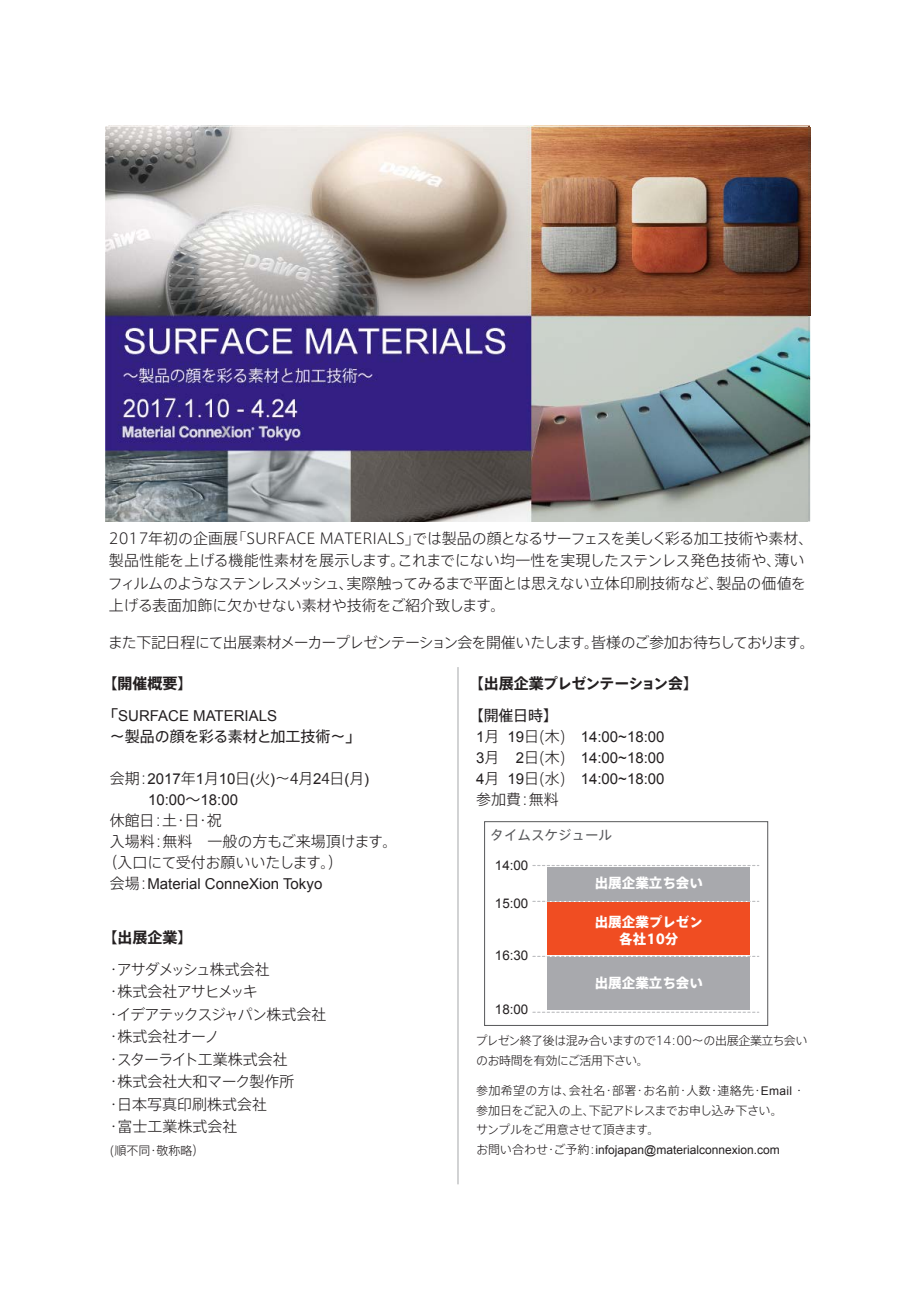
<style>
.page{position:relative;width:919px;height:1289px;background:#fff}
.page>*{position:absolute;margin:0;border:0;box-sizing:border-box;transform-origin:0 0}
.t1{font:300 15px/22.5px "Axis Std";letter-spacing:-.02em;color:#231f20}
.t2{font:15px/21px "Arial";color:#231f20}
.t3{font:300 15px/22.5px "Axis Std";color:#231f20}
.t4{font:300 15px "Axis Std";letter-spacing:-.07em;color:#231f20}
.t5{font:15px "Axis Std";letter-spacing:-.005em;color:#231f20}
.t6{font:700 15px "Axis Std";letter-spacing:-.05em;color:#231f20}
.t7{font:700 15px "Axis Std";letter-spacing:-.01em;color:#231f20}
.t8{font:800 13.5px/16.2px "Axis Std";color:#fff;text-align:center}
.t9{font:13.5px "Axis Std";color:#57585a}
.t10{font:13.35px "Arial";color:#231f20}
.t11{font:300 12px/19.5px "Axis Std";letter-spacing:-.005em;color:#231f20}
.t12{font:300 12px/19.5px "Axis Std";letter-spacing:-.03em;color:#231f20}
.t13{font:12px "Arial";color:#231f20}
.s1{font-family:"Axis Std";font-weight:700}
.s2{font-weight:700}
.s3{font-family:"Axis Std";font-weight:300}
.s4{font-family:"Koz Go Pr 6 N"}
.s5{font-family:"Arial";font-weight:400}
</style>
<div class="page">
<hr style="left:457px;top:667px;width:1px;height:517px;background:#a5a7a9">
<svg style="left:533px;top:1011px;width:225px;height:1px"></svg>
<svg style="left:533px;top:900px;width:225px;height:1px"></svg>
<svg style="left:533px;top:955px;width:222px;height:1px"></svg>
<svg style="left:533px;top:865px;width:225px;height:1px"></svg>
<div style="left:547px;top:902px;width:203px;height:53px;background:#f04d22"></div>
<div style="left:484px;top:821px;width:283px;height:204px;border:1px solid #57585a"></div>
<div style="left:547px;top:957px;width:203px;height:53px;background:#a8a9ad"></div>
<div style="left:547px;top:866px;width:203px;height:34px;background:#a8a9ad"></div>
<img style="left:106px;top:127px;width:701px;height:394px">
<p class="t1" style="left:108px;top:526px;width:707px">2017年初の企画展「SURFACE MATERIALS」では製品の顔となるサーフェスを美しく彩る加工技術や素材、製品性能を上げる機能性素材を展示します。これまでにない均一性を実現したステンレス発色技術や、薄いフィルムのようなステンレスメッシュ、実際触ってみるまで平面とは思えない立体印刷技術など、製品の価値を上げる表面加飾に欠かせない素材や技術をご紹介致します。</p>
<p class="t4" style="left:108px;top:630px;width:708px">また下記日程にて出展素材メーカープレゼンテーション会を開催いたします。皆様のご参加お待ちしております。</p>
<p class="t7" style="left:102px;top:672px;width:91px">【開催概要】</p>
<p class="t2" style="left:103px;top:705px;width:175px"><span class="s1">「</span>SURFACE MATERIALS</p>
<p class="t5" style="left:110px;top:725px;width:252px">～製品の顔を彩る素材と加工技術～<span class="s2">」</span></p>
<p class="t2" style="left:110px;top:768px;width:261px"><span class="s3">会期：</span>2017<span class="s3">年</span>1<span class="s3">月</span>10<span class="s3">日</span>(<span class="s3">火</span>)<span class="s3">～</span><span class="s4">4</span><span class="s3">月</span>2<span class="s4">4</span><span class="s3">日</span>(<span class="s3">月</span>)<span class="s3">　　</span> 10:00<span class="s4">～</span>18:00</p>
<p class="t1" style="left:110px;top:808px;width:113px">休館日：土・日・祝</p>
<p class="t3" style="left:110px;top:829px;width:289px">入場料：無料　一般の方もご来場頂けます。</p>
<p class="t1" style="left:102px;top:850px;width:242px">（入口にて受付お願いいたします。）</p>
<p class="t2" style="left:110px;top:873px;width:214px"><span class="s3">会場：</span>Material ConneXion Tokyo</p>
<p class="t7" style="left:102px;top:925px;width:92px">【出展企業】</p>
<p class="t3" style="left:106px;top:957px;width:222px">・アサダメッシュ株式会社<br>・株式会社アサヒメッキ<br>・イデアテックスジャパン株式会社・株式会社オーノ<br>・スターライト工業株式会社<br>・株式会社大和マーク製作所<br>・日本写真印刷株式会社<br>・富士工業株式会社</p>
<p class="t12" style="left:110px;top:1139px;width:96px">(順不同・敬称略）</p>
<p class="t6" style="left:468px;top:672px;width:231px">【出展企業プレゼンテーション会】</p>
<p class="t5" style="left:468px;top:704px;width:91px">【開催日時】</p>
<p class="t2" style="left:476px;top:726px;width:190px;text-align:justify">1<span class="s3">月</span> 19<span class="s3">日(木)</span> 14:00~18:00<br>3<span class="s3">月</span> 2<span class="s3">日(木)</span> 14:00~18:00<br>4<span class="s3">月</span> 19<span class="s3">日(水)</span> 14:00~18:00</p>
<p class="t1" style="left:476px;top:787px;width:84px">参加費：無料</p>
<p class="t9" style="left:490px;top:824px;width:123px">タイムスケジュール</p>
<p class="t10" style="left:495px;top:856px;width:35px">14:00</p>
<p class="t10" style="left:495px;top:894px;width:35px">15:00</p>
<p class="t8" style="left:594px;top:873px;width:110px">出展企業立ち会い</p>
<p class="t10" style="left:495px;top:946px;width:35px">16:30</p>
<p class="t10" style="left:495px;top:1000px;width:35px">18:00</p>
<p class="t8" style="left:594px;top:913px;width:110px">出展企業プレゼン各社10分</p>
<p class="t8" style="left:594px;top:973px;width:110px">出展企業立ち会い</p>
<p class="t12" style="left:475px;top:1030px;width:333px">プレゼン終了後は混み合いますので14：00～の出展企業立ち会いのお時間を有効にご活用下さい。</p>
<p class="t11" style="left:476px;top:1080px;width:330px">参加希望の方は、会社名・部署・お名前・人数・連絡先・<span class="s5">Email</span> ・参加日をご記入の上、下記アドレスまでお申し込み下さい。<br>サンプルをご用意させて頂きます。</p>
<p class="t13" style="left:476px;top:1141px;width:305px"><span class="s3">お問い合わせ・ご予約：</span>infojapan@materialconnexion.com</p>
</div>
